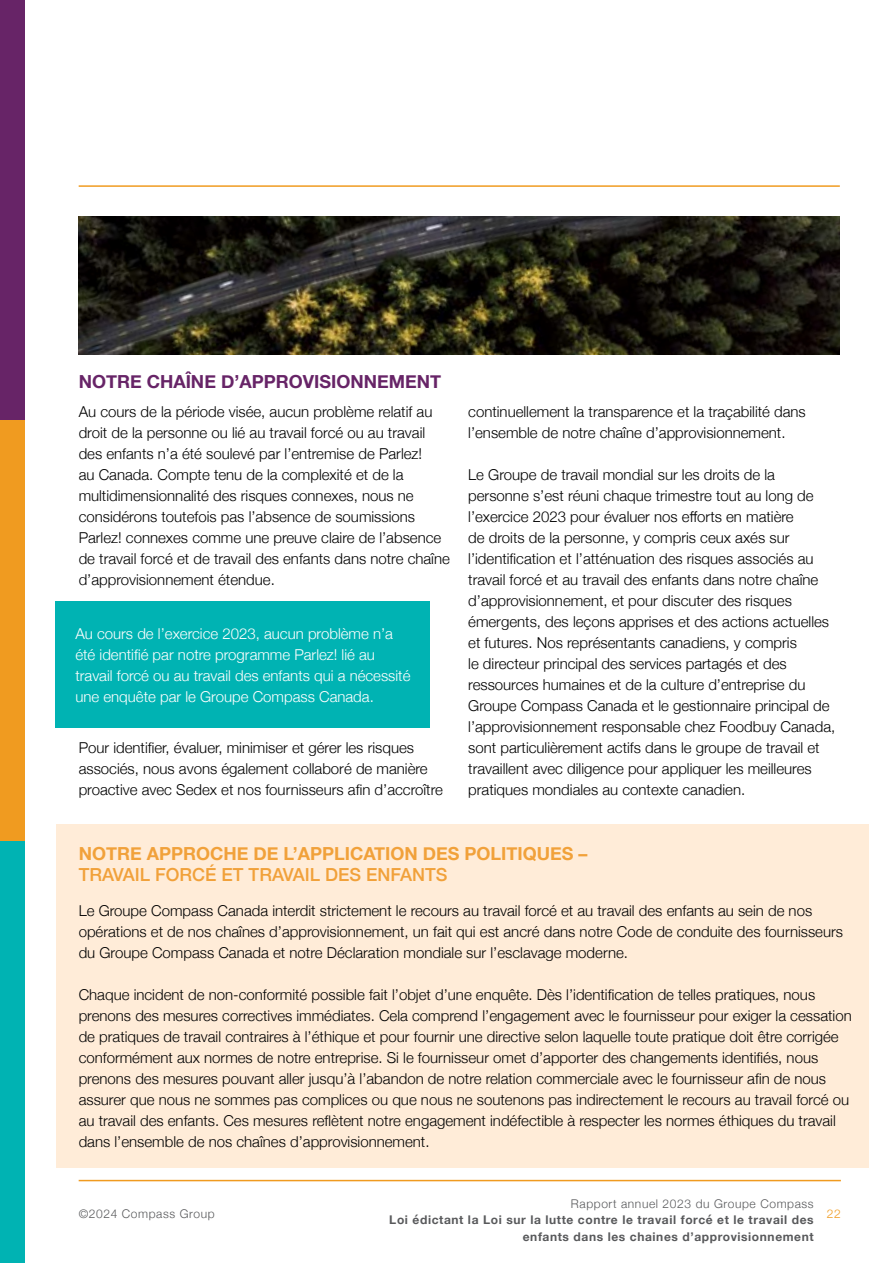
<style>
.page{position:relative;width:893px;height:1263px;background:#fff}
.page>*{position:absolute;margin:0;border:0;box-sizing:border-box;transform-origin:0 0}
.t1{font:700 18px "Helvetica Neue";color:#f1a13a}
.t2{font:500 18px "Helvetica Neue";color:#f1a13a}
.t3{font:700 18px "Helvetica Neue";color:#672467}
.t4{font:300 15px/21px "Helvetica Neue";color:#000}
.t5{font:300 15px/21px "Helvetica Neue";color:#000101}
.t6{font:300 15px/21px "Helvetica Neue";color:#fff}
.t7{font:700 12px/16.5px "Helvetica Neue";letter-spacing:.05em;color:#58595b;text-align:right}
.t8{font:300 12px "Helvetica Neue";letter-spacing:.05em;color:#58595b}
.t9{font:300 12px "Helvetica Neue";color:#f09b20}
</style>
<div class="page">
<hr style="left:79px;top:1180px;width:762px;height:1px;background:#f09b20">
<div style="left:0;top:0;width:25px;height:421px;background:#672467"></div>
<div style="left:0;top:420px;width:25px;height:422px;background:#f09b20"></div>
<div style="left:0;top:842px;width:25px;height:421px;background:#00b3b3"></div>
<hr style="left:79px;top:185px;width:761px;height:2px;background:#f09b20">
<div style="left:56px;top:825px;width:812px;height:343px;background:#ffecd8"></div>
<div style="left:56px;top:601px;width:374px;height:127px;background:#00b3b3"></div>
<img style="left:79px;top:217px;width:761px;height:137px">
<p class="t3" style="left:79px;top:368px;width:364px">NOTRE CHAÎNE D’APPROVISIONNEMENT</p>
<p class="t4" style="left:79px;top:400px;width:373px">Au cours de la période visée, aucun problème relatif au droit de la personne ou lié au travail forcé ou au travail des enfants n’a été soulevé par l’entremise de Parlez!<br>au Canada. Compte tenu de la complexité et de la multidimensionnalité des risques connexes, nous ne considérons toutefois pas l’absence de soumissions Parlez! connexes comme une preuve claire de l’absence de travail forcé et de travail des enfants dans notre chaîne d’approvisionnement étendue.</p>
<p class="t6" style="left:75px;top:621px;width:337px">Au cours de l’exercice 2023, aucun problème n’a été identifié par notre programme Parlez! lié au travail forcé ou au travail des enfants qui a nécessité une enquête par le Groupe Compass Canada.</p>
<p class="t4" style="left:79px;top:736px;width:366px">Pour identifier, évaluer, minimiser et gérer les risques associés, nous avons également collaboré de manière proactive avec Sedex et nos fournisseurs afin d’accroître</p>
<p class="t4" style="left:468px;top:400px;width:339px">continuellement la transparence et la traçabilité dans l’ensemble de notre chaîne d’approvisionnement.</p>
<p class="t4" style="left:468px;top:463px;width:369px">Le Groupe de travail mondial sur les droits de la personne s’est réuni chaque trimestre tout au long de l’exercice 2023 pour évaluer nos efforts en matière<br>de droits de la personne, y compris ceux axés sur l’identification et l’atténuation des risques associés au travail forcé et au travail des enfants dans notre chaîne d’approvisionnement, et pour discuter des risques émergents, des leçons apprises et des actions actuelles et futures. Nos représentants canadiens, y compris<br>le directeur principal des services partagés et des ressources humaines et de la culture d’entreprise du Groupe Compass Canada et le gestionnaire principal de l’approvisionnement responsable chez Foodbuy Canada, sont particulièrement actifs dans le groupe de travail et travaillent avec diligence pour appliquer les meilleures pratiques mondiales au contexte canadien.</p>
<p class="t1" style="left:79px;top:840px;width:510px">NOTRE APPROCHE DE L’APPLICATION DES POLITIQUES –</p>
<p class="t2" style="left:79px;top:860px;width:370px">TRAVAIL FORCÉ ET TRAVAIL DES ENFANTS</p>
<p class="t5" style="left:79px;top:899px;width:766px">Le Groupe Compass Canada interdit strictement le recours au travail forcé et au travail des enfants au sein de nos opérations et de nos chaînes d’approvisionnement, un fait qui est ancré dans notre Code de conduite des fournisseurs du Groupe Compass Canada et notre Déclaration mondiale sur l’esclavage moderne.</p>
<p class="t5" style="left:79px;top:983px;width:774px">Chaque incident de non-conformité possible fait l’objet d’une enquête. Dès l’identification de telles pratiques, nous prenons des mesures correctives immédiates. Cela comprend l’engagement avec le fournisseur pour exiger la cessation de pratiques de travail contraires à l’éthique et pour fournir une directive selon laquelle toute pratique doit être corrigée conformément aux normes de notre entreprise. Si le fournisseur omet d’apporter des changements identifiés, nous prenons des mesures pouvant aller jusqu’à l’abandon de notre relation commerciale avec le fournisseur afin de nous assurer que nous ne sommes pas complices ou que nous ne soutenons pas indirectement le recours au travail forcé ou au travail des enfants. Ces mesures reflètent notre engagement indéfectible à respecter les normes éthiques du travail dans l’ensemble de nos chaînes d’approvisionnement.</p>
<p class="t8" style="left:79px;top:1204px;width:137px">©2024 Compass Group</p>
<p class="t8" style="left:571px;top:1194px;width:244px">Rapport annuel 2023 du Groupe Compass</p>
<p class="t7" style="left:389px;top:1212px;width:426px">Loi édictant la Loi sur la lutte contre le travail forcé et le travail des enfants dans les chaines d’approvisionnement</p>
<p class="t9" style="left:827px;top:1204px;width:15px">22</p>
</div>
